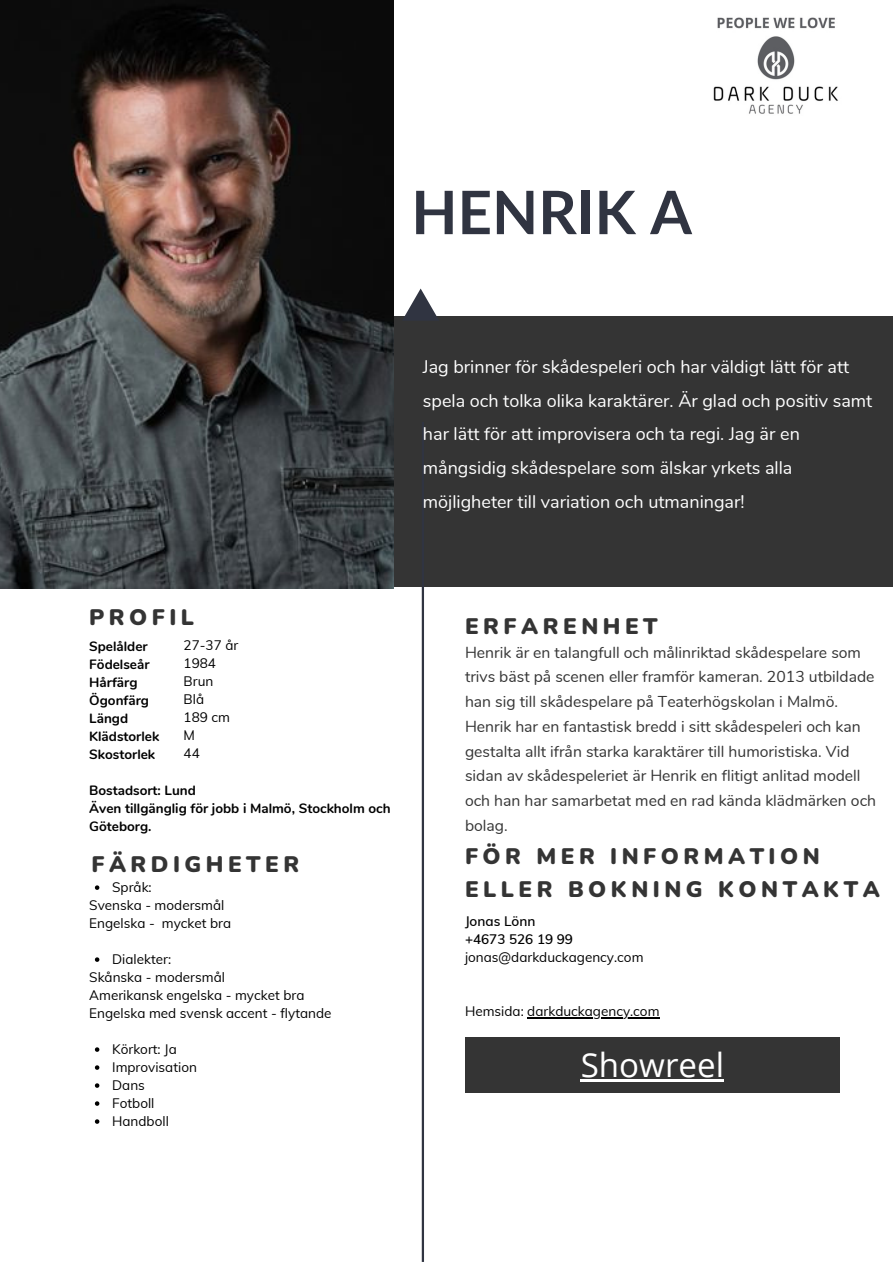
<style>
.page{position:relative;width:893px;height:1264px;background:#fff}
.page>*{position:absolute;margin:0;border:0;box-sizing:border-box;transform-origin:0 0}
.t1{font:700 60px "Lato";color:#303441}
.t2{font:33.15px "Open Sans";color:#fff}
.t3{font:900 22.5px/32.5px "Nunito";letter-spacing:.2em;color:#343434}
.t4{font:18px/33.8px "Nunito";color:#fff}
.t5{font:15.75px/24.8px "Nunito";color:#343434}
.t6{font:13.5px/18px "Muli";color:#000}
.t7{font:700 13.5px/18px "Nunito";color:#000}
.t8{font:600 13.5px/18px "Muli";color:#000}
</style>
<div class="page">
<div style="left:0;top:316px;width:892px;height:271px;background:#343434"></div>
<svg style="left:403px;top:288px;width:35px;height:32px"></svg>
<img style="left:0;top:0;width:393px;height:588px">
<hr style="left:422px;top:422px;width:2px;height:839px;background:#303441">
<svg style="left:95px;top:885px;width:4px;height:4px"></svg>
<svg style="left:95px;top:957px;width:4px;height:4px"></svg>
<svg style="left:95px;top:1047px;width:4px;height:4px"></svg>
<svg style="left:95px;top:1065px;width:4px;height:4px"></svg>
<svg style="left:95px;top:1083px;width:4px;height:4px"></svg>
<svg style="left:95px;top:1101px;width:4px;height:4px"></svg>
<svg style="left:95px;top:1119px;width:4px;height:4px"></svg>
<hr style="left:527px;top:1017px;width:132px;height:1px;background:#000">
<img style="left:713px;top:17px;width:125px;height:97px">
<div style="left:465px;top:1037px;width:374px;height:55px;background:#343434"></div>
<hr style="left:580px;top:1079px;width:144px;height:2px;background:#fff">
<h1 class="t1" style="left:411px;top:175px;width:282px">HENRIK A</h1>
<p class="t4" style="left:423px;top:350px;width:451px">Jag brinner för skådespeleri och har väldigt lätt för att spela och tolka olika karaktärer. Är glad och positiv samt har lätt för att improvisera och ta regi. Jag är en mångsidig skådespelare som älskar yrkets alla möjligheter till variation och utmaningar!</p>
<h3 class="t3" style="left:89px;top:601px;width:106px">PROFIL</h3>
<p class="t6" style="left:184px;top:636px;width:56px">27-37 år<br>1984<br>Brun<br>Blå<br>189 cm<br>M<br>44</p>
<p class="t7" style="left:89px;top:638px;width:71px">Spelålder<br>Födelseår<br>Hårfärg<br>Ögonfärg<br>Längd<br>Klädstorlek<br>Skostorlek</p>
<p class="t7" style="left:89px;top:781px;width:303px">Bostadsort: Lund<br>Även tillgänglig för jobb i Malmö, Stockholm och<br>Göteborg.</p>
<h3 class="t3" style="left:91px;top:848px;width:209px">FÄRDIGHETER</h3>
<p class="t6" style="left:112px;top:878px;width:41px">Språk:</p>
<p class="t6" style="left:89px;top:896px;width:143px">Svenska - modersmål<br>Engelska - mycket bra</p>
<p class="t6" style="left:112px;top:950px;width:60px">Dialekter:</p>
<p class="t6" style="left:89px;top:968px;width:244px">Skånska - modersmål<br>Amerikansk engelska - mycket bra<br>Engelska med svensk accent - flytande</p>
<p class="t6" style="left:112px;top:1039px;width:86px">Körkort: Ja<br>Improvisation<br>Dans<br>Fotboll<br>Handboll</p>
<h3 class="t3" style="left:465px;top:610px;width:194px">ERFARENHET</h3>
<p class="t5" style="left:465px;top:640px;width:412px">Henrik är en talangfull och målinriktad skådespelare som trivs bäst på scenen eller framför kameran. 2013 utbildade han sig till skådespelare på Teaterhögskolan i Malmö.<br>Henrik har en fantastisk bredd i sitt skådespeleri och kan gestalta allt ifrån starka karaktärer till humoristiska. Vid sidan av skådespeleriet är Henrik en flitigt anlitad modell och han har samarbetat med en rad kända klädmärken och bolag.</p>
<h3 class="t3" style="left:465px;top:840px;width:416px">FÖR MER INFORMATION<br>ELLER BOKNING KONTAKTA</h3>
<p class="t8" style="left:465px;top:911px;width:109px">Jonas Lönn +4673 526 19 99</p>
<p class="t6" style="left:465px;top:947px;width:180px">jonas@darkduckagency.com</p>
<p class="t6" style="left:465px;top:1001px;width:196px">Hemsida: darkduckagency.com</p>
<h2 class="t2" style="left:580px;top:1041px;width:145px">Showreel</h2>
</div>
